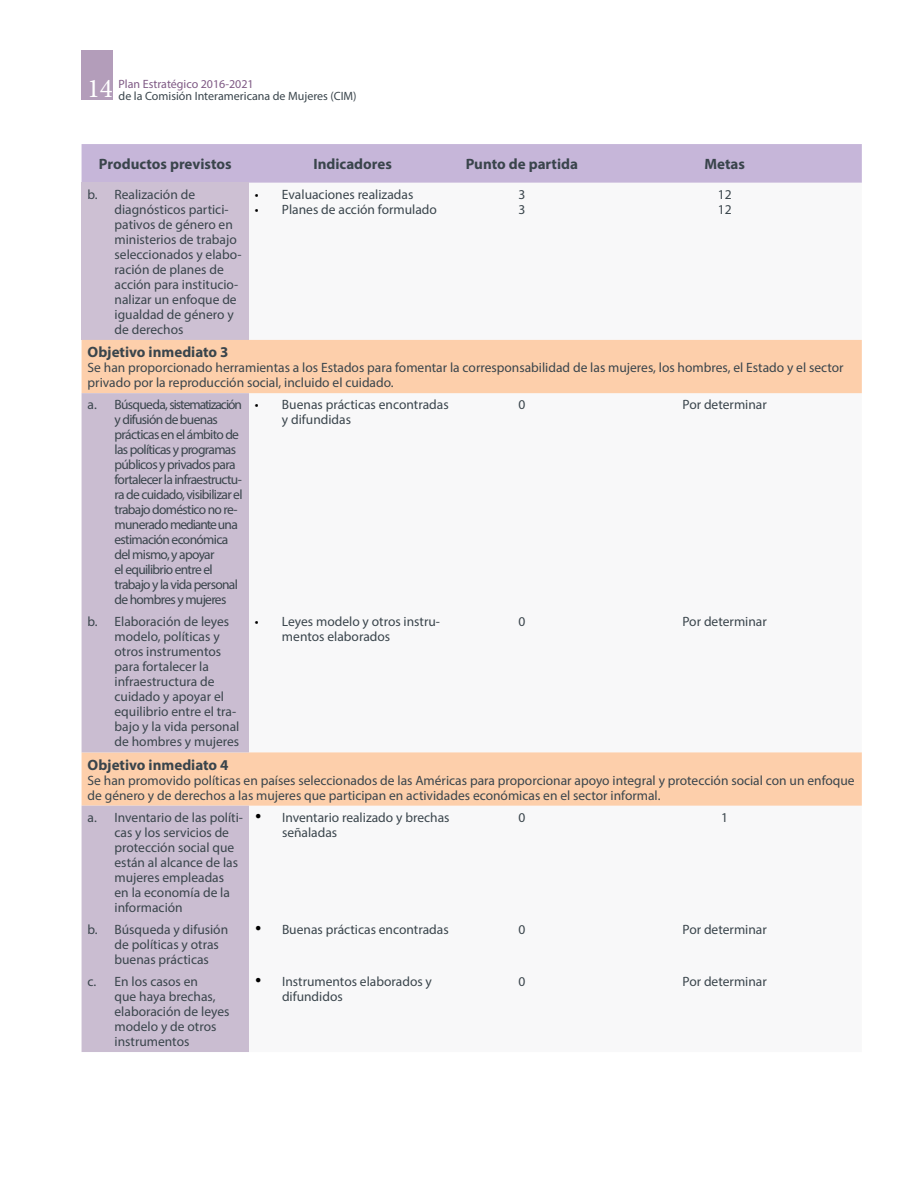
<style>
.page{position:relative;width:918px;height:1188px;background:#fff}
.page>*{position:absolute;margin:0;border:0;box-sizing:border-box;transform-origin:0 0}
.t1{font:27px "Minion Pro";color:#fff}
.t2{font:700 15px "Myriad Pro";color:#3a454c}
.t3{font:13.5px/15px "Myriad Pro";color:#3a454c}
.t4{font:13.5px/15px "Myriad Pro";letter-spacing:-.05em;color:#3a454c}
.t5{font:12px "Myriad Pro";color:#3a454c}
.t6{font:12px "Myriad Pro";color:#7f5a85}
.s1{color:#000}
.s2{font-family:"Times New Roman";font-size:18px;color:#000}
</style>
<div class="page">
<div style="left:81px;top:50px;width:31px;height:50px;background:#b39dba"></div>
<div style="left:82px;top:144px;width:780px;height:39px;background:#c6b6d9"></div>
<div style="left:82px;top:183px;width:167px;height:157px;background:#cdc0d3"></div>
<svg style="left:82px;top:340px;width:780px;height:466px"></svg>
<svg style="left:82px;top:393px;width:167px;height:659px;background:#cebecd"></svg>
<p class="t6" style="left:119px;top:77px;width:137px">Plan Estratégico 2016-2021</p>
<h1 class="t1" style="left:87px;top:71px;width:27px">14</h1>
<p class="t5" style="left:119px;top:89px;width:239px">de la Comisión Interamericana de Mujeres (CIM)</p>
<p class="t2" style="left:99px;top:154px;width:134px">Productos previstos</p>
<p class="t2" style="left:313px;top:154px;width:80px">Indicadores</p>
<p class="t2" style="left:466px;top:154px;width:114px">Punto de partida</p>
<p class="t2" style="left:704px;top:154px;width:42px">Metas</p>
<p class="t3" style="left:115px;top:187px;width:128px;text-indent:-27px">b. Realización de diagnósticos partici&shy;pativos de género en ministerios de trabajo seleccionados y elabo&shy;ración de planes de acción para institucio&shy;nalizar un enfoque de igualdad de género y de derechos</p>
<p class="t3" style="left:255px;top:187px;width:160px"><span class="s1">•</span> Evaluaciones realizadas</p>
<p class="t3" style="left:518px;top:187px;width:8px">3<br>3</p>
<p class="t3" style="left:718px;top:187px;width:15px">12<br>12</p>
<p class="t3" style="left:255px;top:202px;width:184px"><span class="s1">•</span> Planes de acción formulado</p>
<p class="t2" style="left:88px;top:342px;width:143px">Objetivo inmediato 3</p>
<p class="t3" style="left:88px;top:360px;width:758px">Se han proporcionado herramientas a los Estados para fomentar la corresponsabilidad de las mujeres, los hombres, el Estado y el sector privado por la reproducción social, incluido el cuidado.</p>
<p class="t4" style="left:115px;top:397px;width:130px;text-indent:-27px">a. Búsqueda, sistematización y difusión de buenas prácticas en el ámbito de las políticas y programas públicos y privados para fortalecer la infraestructu&shy;ra de cuidado, visibilizar el trabajo doméstico no re&shy;munerado mediante una estimación económica del mismo, y apoyar<br>el equilibrio entre el trabajo y la vida personal de hombres y mujeres</p>
<p class="t3" style="left:282px;top:397px;width:168px;text-indent:-27px"><span class="s1">•</span> Buenas prácticas encontradas y difundidas</p>
<p class="t3" style="left:518px;top:397px;width:8px">0</p>
<p class="t3" style="left:682px;top:397px;width:86px">Por determinar</p>
<p class="t3" style="left:115px;top:614px;width:126px;text-indent:-27px">b. Elaboración de leyes modelo, políticas y otros instrumentos para fortalecer la infraestructura de cuidado y apoyar el equilibrio entre el tra&shy;bajo y la vida personal de hombres y mujeres</p>
<p class="t3" style="left:282px;top:614px;width:160px;text-indent:-27px"><span class="s1">•</span> Leyes modelo y otros instru&shy;mentos elaborados</p>
<p class="t3" style="left:518px;top:614px;width:8px">0</p>
<p class="t3" style="left:682px;top:614px;width:86px">Por determinar</p>
<p class="t2" style="left:88px;top:755px;width:143px">Objetivo inmediato 4</p>
<p class="t3" style="left:88px;top:772px;width:769px">Se han promovido políticas en países seleccionados de las Américas para proporcionar apoyo integral y protección social con un enfoque de género y de derechos a las mujeres que participan en actividades económicas en el sector informal.</p>
<p class="t3" style="left:115px;top:810px;width:130px;text-indent:-27px">a. Inventario de las políti&shy;cas y los servicios de protección social que están al alcance de las mujeres empleadas<br>en la economía de la información</p>
<p class="t3" style="left:282px;top:810px;width:169px;text-indent:-27px"><span class="s2">•</span> Inventario realizado y brechas señaladas</p>
<p class="t3" style="left:518px;top:810px;width:8px">0</p>
<p class="t3" style="left:721px;top:810px;width:8px">1</p>
<p class="t3" style="left:115px;top:922px;width:115px;text-indent:-27px">b. Búsqueda y difusión de políticas y otras buenas prácticas</p>
<p class="t3" style="left:255px;top:922px;width:195px"><span class="s2">•</span> Buenas prácticas encontradas</p>
<p class="t3" style="left:518px;top:922px;width:8px">0</p>
<p class="t3" style="left:682px;top:922px;width:86px">Por determinar</p>
<p class="t3" style="left:115px;top:974px;width:116px;text-indent:-27px">c. En los casos en<br>que haya brechas, elaboración de leyes modelo y de otros instrumentos</p>
<p class="t3" style="left:282px;top:974px;width:151px;text-indent:-27px"><span class="s2">•</span> Instrumentos elaborados y difundidos</p>
<p class="t3" style="left:518px;top:974px;width:8px">0</p>
<p class="t3" style="left:682px;top:974px;width:86px">Por determinar</p>
</div>
